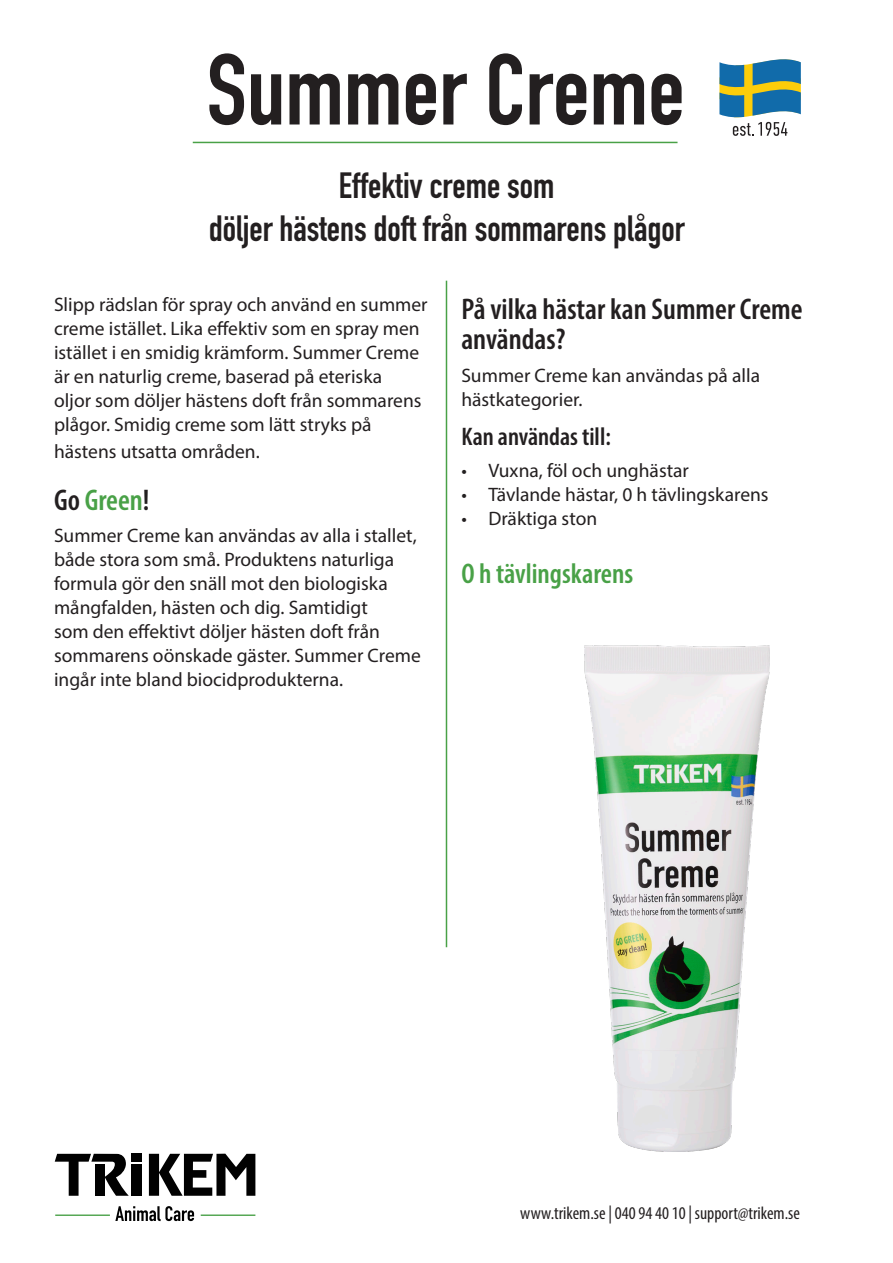
<style>
.page{position:relative;width:893px;height:1263px;background:#fff}
.page>*{position:absolute;margin:0;border:0;box-sizing:border-box;transform-origin:0 0}
.t1{font:99px "DIN Engschrift LT Pro";color:#231f20}
.t2{font:36px "DIN Engschrift LT Pro";color:#231f20}
.t3{font:600 condensed 30px/30px "Myriad Pro";color:#231f20}
.t4{font:600 condensed 30px "Myriad Pro";color:#49a147}
.t5{font:600 condensed 28.5px "Myriad Pro";color:#49a147}
.t6{font:600 condensed 25.5px "Myriad Pro";color:#231f20}
.t7{font:19.5px/24px "Myriad Pro";color:#231f20}
.t8{font:condensed 18px "Myriad Pro";color:#231f20}
.s1{color:#231f20}
</style>
<div class="page">
<svg style="left:719px;top:59px;width:82px;height:77px"></svg>
<hr style="left:193px;top:142px;width:484px;height:1px;background:#49a147">
<div style="left:131px;top:1153px;width:11px;height:9px;background:#010101"></div>
<div style="left:132px;top:1164px;width:10px;height:32px;background:#010101"></div>
<svg style="left:149px;top:1154px;width:106px;height:42px"></svg>
<svg style="left:55px;top:1154px;width:74px;height:42px"></svg>
<svg style="left:115px;top:1206px;width:79px;height:15px"></svg>
<hr style="left:201px;top:1214px;width:54px;height:2px;background:#49a147">
<hr style="left:55px;top:1214px;width:55px;height:2px;background:#49a147">
<hr style="left:446px;top:281px;width:1px;height:666px;background:#49a147">
<img style="left:585px;top:645px;width:185px;height:507px">
<p class="t1" style="left:207px;top:32px;width:480px">Summer Creme</p>
<p class="t2" style="left:339px;top:164px;width:217px">Effektiv creme som</p>
<p class="t2" style="left:209px;top:207px;width:477px">döljer hästens doft från sommarens plågor</p>
<p class="t7" style="left:54px;top:292px;width:375px">Slipp rädslan för spray och använd en summer creme istället. Lika effektiv som en spray men istället i en smidig krämform. Summer Creme är en naturlig creme, baserad på eteriska<br>oljor som döljer hästens doft från sommarens plågor. Smidig creme som lätt stryks på</p>
<p class="t7" style="left:54px;top:439px;width:207px">hästens utsatta områden.</p>
<p class="t4" style="left:54px;top:481px;width:97px"><span class="s1">Go</span> Green<span class="s1">!</span></p>
<p class="t7" style="left:54px;top:523px;width:368px">Summer Creme kan användas av alla i stallet, både stora som små. Produktens naturliga formula gör den snäll mot den biologiska mångfalden, hästen och dig. Samtidigt<br>som den effektivt döljer hästen doft från sommarens oönskade gäster. Summer Creme ingår inte bland biocidprodukterna.</p>
<p class="t3" style="left:461px;top:294px;width:343px">På vilka hästar kan Summer Creme användas?</p>
<p class="t7" style="left:461px;top:363px;width:300px">Summer Creme kan användas på alla hästkategorier.</p>
<p class="t6" style="left:461px;top:421px;width:151px">Kan användas till:</p>
<p class="t7" style="left:461px;top:458px;width:229px">• Vuxna, föl och unghästar</p>
<p class="t7" style="left:461px;top:482px;width:309px">• Tävlande hästar, 0 h tävlingskarens</p>
<p class="t7" style="left:461px;top:506px;width:137px">• Dräktiga ston</p>
<p class="t5" style="left:461px;top:556px;width:173px">O h tävlingskarens</p>
<p class="t8" style="left:520px;top:1202px;width:281px">www.trikem.se | 040 94 40 10 | support@trikem.se</p>
</div>
